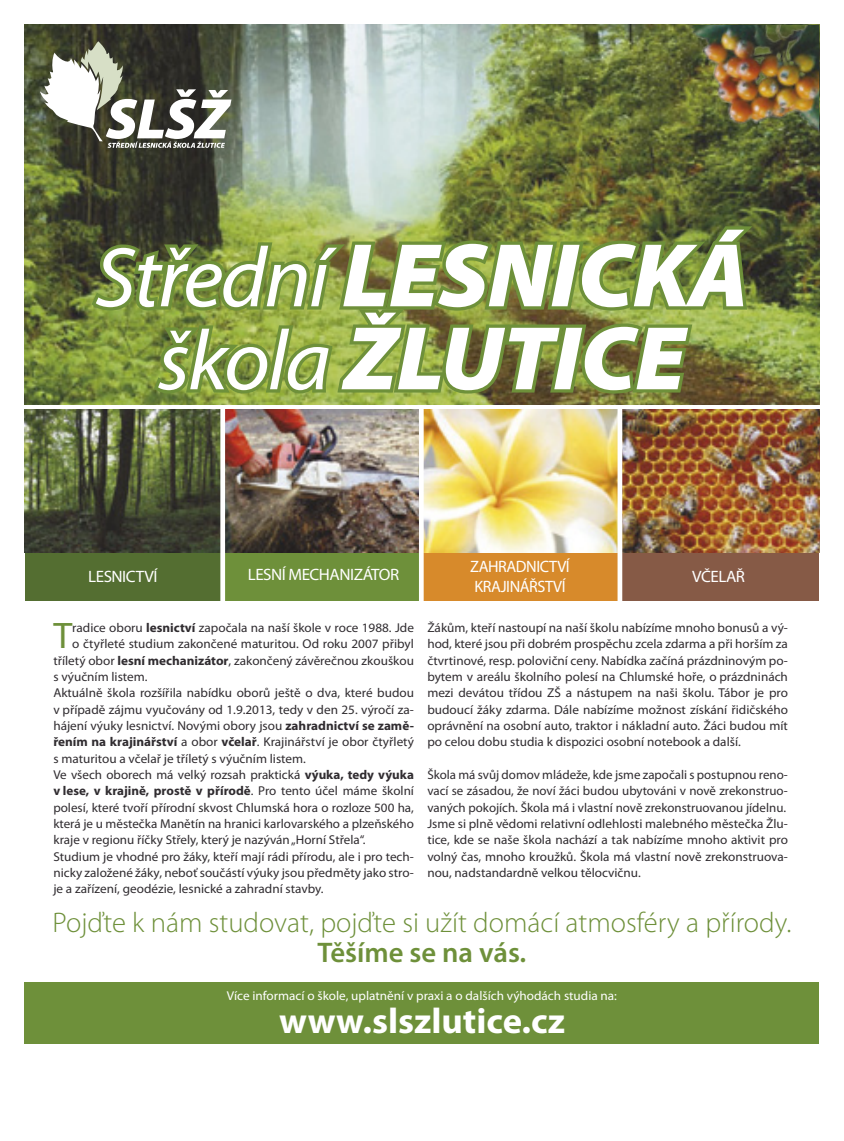
<style>
.page{position:relative;width:844px;height:1141px;background:#fff}
.page>*{position:absolute;margin:0;border:0;box-sizing:border-box;transform-origin:0 0}
.t1{font:italic 900 91.17px/83px "Myriad Pro";letter-spacing:-.01em;color:#fff;text-align:center}
.t2{font:37.1px "Myriad Pro";color:#6e903a}
.t3{font:700 35.7px "Myriad Pro";color:#fff}
.t4{font:300 28.35px "Myriad Pro";color:#6e903a}
.t5{font:600 28.35px "Myriad Pro";color:#6e903a}
.t6{font:16.45px/19.8px "Myriad Pro";letter-spacing:-.03em;color:#fff}
.t7{font:12.78px/16.3px "Myriad Pro";color:#302c30;text-align:justify}
.t8{font:12.78px "Myriad Pro";color:#fff}
.t9{font:700 12.78px "Myriad Pro";color:#302c30}
.s1{font-weight:400;font-size:85.4px}
.s2{font-weight:700}
.s3{font-weight:400}
</style>
<div class="page">
<div style="left:25px;top:409px;width:198px;height:192px;background:#546e31"></div>
<div style="left:223px;top:409px;width:199px;height:192px;background:#6e903a"></div>
<div style="left:422px;top:409px;width:198px;height:192px;background:#d78a2b"></div>
<div style="left:620px;top:409px;width:199px;height:192px;background:#865a46"></div>
<img style="left:25px;top:25px;width:794px;height:379px">
<svg style="left:86px;top:220px;width:674px;height:177px;background:#798c3d"></svg>
<svg style="left:40px;top:41px;width:191px;height:107px"></svg>
<img style="left:25px;top:409px;width:794px;height:143px">
<div style="left:220px;top:408px;width:5px;height:205px;background:#fff"></div>
<hr style="left:419px;top:408px;width:4px;height:205px;background:#fff">
<div style="left:617px;top:408px;width:5px;height:205px;background:#fff"></div>
<div style="left:25px;top:982px;width:794px;height:61px;background:#6e903a"></div>
<img style="left:654px;top:25px;width:165px;height:129px">
<h1 class="t1" style="left:95px;top:231px;width:655px"><span class="s1">Střední</span> LESNICKÁ <span class="s1">škola</span> ŽLUTICE</h1>
<p class="t6" style="left:88px;top:567px;width:71px">LESNICTVÍ</p>
<p class="t6" style="left:248px;top:565px;width:153px">LESNÍ MECHANIZÁTOR</p>
<p class="t6" style="left:470px;top:557px;width:101px">ZAHRADNICTVÍ<br>KRAJINÁŘSTVÍ</p>
<p class="t6" style="left:692px;top:567px;width:54px">VČELAŘ</p>
<p class="t7" style="left:427px;top:619px;width:362px">Žákům, kteří nastoupí na naší školu nabízíme mnoho bonusů a vý&shy;hod, které jsou při dobrém prospěchu zcela zdarma a při horším za čtvrtinové, resp. poloviční ceny. Nabídka začíná prázdninovým po&shy;bytem v areálu školního polesí na Chlumské hoře, o prázdninách mezi devátou třídou ZŠ a nástupem na naši školu. Tábor je pro budoucí žáky zdarma. Dále nabízíme možnost získání řidičského oprávnění na osobní auto, traktor i nákladní auto. Žáci budou mít po celou dobu studia k dispozici osobní notebook a další.</p>
<p class="t7" style="left:427px;top:766px;width:362px;text-align:left">Škola má svůj domov mládeže, kde jsme započali s postupnou reno&shy;vací se zásadou, že noví žáci budou ubytováni v nově zrekonstruo&shy;vaných pokojích. Škola má i vlastní nově zrekonstruovanou jídelnu.<br>Jsme si plně vědomi relativní odlehlosti malebného městečka Žlu&shy;tice, kde se naše škola nachází a tak nabízíme mnoho aktivit pro volný čas, mnoho kroužků. Škola má vlastní nově zrekonstruova&shy;nou, nadstandardně velkou tělocvičnu.</p>
<h3 class="t4" style="left:53px;top:906px;width:740px">Pojďte k nám studovat, pojďte si užít domácí atmosféry a přírody.</h3>
<h3 class="t5" style="left:317px;top:934px;width:210px">Těšíme se na vás.</h3>
<p class="t8" style="left:227px;top:988px;width:391px">Více informací o škole, uplatnění v praxi a o dalších výhodách studia na:</p>
<h3 class="t3" style="left:279px;top:997px;width:287px">www.slszlutice.cz</h3>
<h2 class="t2" style="left:53px;top:613px;width:20px">T</h2>
<p class="t7" style="left:72px;top:619px;width:343px">radice oboru <span class="s2">lesnictví</span> započala na naší škole v roce 1988. Jde</p>
<p class="t7" style="left:72px;top:636px;width:343px">o čtyřleté studium zakončené maturitou. Od roku 2007 přibyl</p>
<p class="t7" style="left:53px;top:652px;width:362px">tříletý obor <span class="s2">lesní mechanizátor</span>, zakončený závěrečnou zkouškou</p>
<p class="t7" style="left:53px;top:668px;width:96px">s výučním listem.</p>
<p class="t7" style="left:53px;top:685px;width:362px">Aktuálně škola rozšířila nabídku oborů ještě o dva, které budou</p>
<p class="t7" style="left:53px;top:701px;width:362px">v případě zájmu vyučovány od 1.9.2013, tedy v den 25. výročí za-</p>
<p class="t7" style="left:53px;top:717px;width:362px">hájení výuky lesnictví. Novými obory jsou <span class="s2">zahradnictví se zamě-</span></p>
<p class="t7" style="left:53px;top:734px;width:362px"><span class="s2">řením na krajinářství</span> a obor <span class="s2">včelař</span>. Krajinářství je obor čtyřletý</p>
<p class="t7" style="left:53px;top:750px;width:254px">s maturitou a včelař je tříletý s výučním listem.</p>
<p class="t7" style="left:53px;top:766px;width:362px">Ve všech oborech má velký rozsah praktická <span class="s2">výuka, tedy výuka</span></p>
<p class="t9" style="left:53px;top:783px;width:362px">v lese, v krajině, prostě v přírodě<span class="s3">. Pro tento účel máme školní</span></p>
<p class="t7" style="left:53px;top:799px;width:362px">polesí, které tvoří přírodní skvost Chlumská hora o rozloze 500 ha,</p>
<p class="t7" style="left:53px;top:815px;width:362px">která je u městečka Manětín na hranici karlovarského a plzeňského</p>
<p class="t7" style="left:53px;top:832px;width:313px">kraje v regionu říčky Střely, který je nazýván „Horní Střela“.</p>
<p class="t7" style="left:53px;top:848px;width:362px">Studium je vhodné pro žáky, kteří mají rádi přírodu, ale i pro tech-</p>
<p class="t7" style="left:53px;top:864px;width:362px">nicky založené žáky, neboť součástí výuky jsou předměty jako stro-</p>
<p class="t7" style="left:53px;top:881px;width:272px">je a zařízení, geodézie, lesnické a zahradní stavby.</p>
</div>
